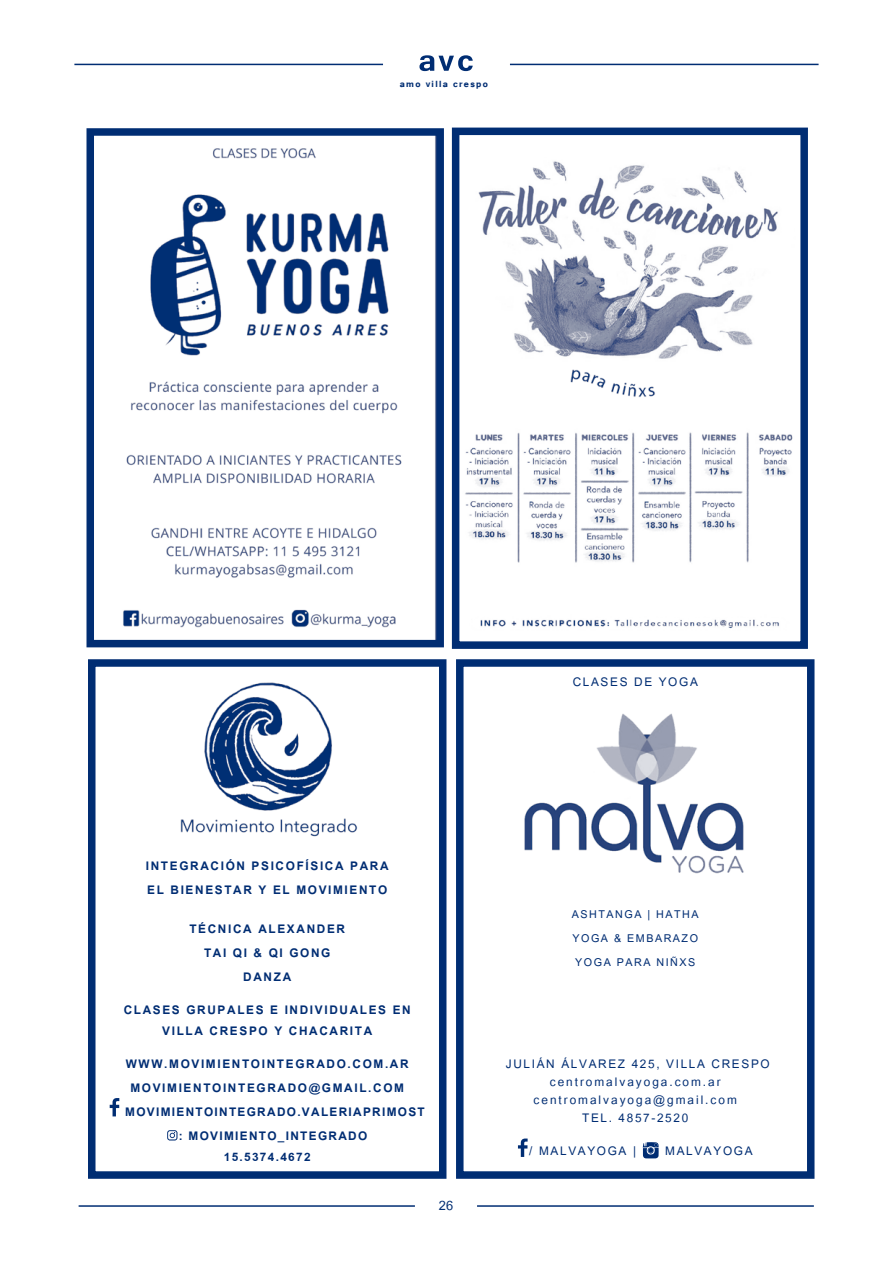
<style>
.page{position:relative;width:893px;height:1263px;background:#fff}
.page>*{position:absolute;margin:0;border:0;box-sizing:border-box;transform-origin:0 0}
.t1{font:18px "Utsaah";color:#002d73}
.t2{font:700 16.5px "Utsaah";letter-spacing:.1em;color:#002d73}
.t3{font:16.5px "Utsaah";letter-spacing:.12em;color:#002d73}
.t4{font:700 16.5px/21px "Utsaah";letter-spacing:.08em;color:#002d73}
.t5{font:16.5px "Utsaah";letter-spacing:.1em;color:#002d73}
.t6{font:15px "Utsaah";letter-spacing:.1em;color:#002d73}
.t7{font:700 11.1px "Tunga";letter-spacing:.12em;color:#002d73}
.s1{font-family:"Tunga";font-weight:700;font-size:11.1px;color:#fff}
</style>
<div class="page">
<hr style="left:74px;top:64px;width:309px;height:1px;background:#002d73">
<hr style="left:510px;top:64px;width:309px;height:1px;background:#002d73">
<svg style="left:419px;top:55px;width:54px;height:16px"></svg>
<hr style="left:79px;top:1205px;width:336px;height:2px;background:#002d73">
<hr style="left:477px;top:1205px;width:337px;height:2px;background:#002d73">
<div style="left:456px;top:659px;width:358px;height:520px;border:8px solid #002d73"></div>
<svg style="left:518px;top:1138px;width:10px;height:19px"></svg>
<svg style="left:643px;top:1142px;width:16px;height:16px"></svg>
<img style="left:524px;top:713px;width:220px;height:161px">
<div style="left:88px;top:659px;width:358px;height:520px;border:8px solid #002d73"></div>
<svg style="left:110px;top:1098px;width:9px;height:18px"></svg>
<svg style="left:167px;top:1130px;width:10px;height:10px"></svg>
<img style="left:180px;top:682px;width:178px;height:155px">
<img style="left:465px;top:161px;width:328px;height:468px">
<div style="left:452px;top:128px;width:356px;height:521px;border:8px solid #002d73"></div>
<img style="left:123px;top:148px;width:279px;height:480px">
<div style="left:87px;top:128px;width:357px;height:519px;border:8px solid #002d73"></div>
<p class="t7" style="left:400px;top:77px;width:90px">amo villa crespo</p>
<p class="t3" style="left:573px;top:674px;width:20px">Clases</p>
<p class="t3" style="left:634px;top:674px;width:45px">de Yoga</p>
<p class="t2" style="left:146px;top:858px;width:16px">Integración</p>
<p class="t2" style="left:252px;top:858px;width:10px">psicofísica</p>
<p class="t2" style="left:350px;top:858px;width:11px">para</p>
<p class="t2" style="left:147px;top:882px;width:34px">el bienestar</p>
<p class="t2" style="left:259px;top:882px;width:48px">yel movimiento</p>
<p class="t2" style="left:189px;top:921px;width:19px">Técnica</p>
<p class="t2" style="left:258px;top:921px;width:21px">Alexander</p>
<p class="t2" style="left:204px;top:945px;width:107px">Tai Qi &amp; Qi Gong</p>
<p class="t2" style="left:243px;top:969px;width:19px">Danza</p>
<p class="t2" style="left:124px;top:1002px;width:11px">clases</p>
<p class="t2" style="left:186px;top:1002px;width:11px">grupales</p>
<p class="t2" style="left:270px;top:1002px;width:24px">e individuales</p>
<p class="t2" style="left:393px;top:1002px;width:10px">en</p>
<p class="t2" style="left:162px;top:1023px;width:19px">Villa</p>
<p class="t2" style="left:210px;top:1023px;width:21px">Crespo</p>
<p class="t2" style="left:274px;top:1023px;width:35px">y Chacarita</p>
<p class="t2" style="left:126px;top:1056px;width:14px">www</p>
<p class="t2" style="left:164px;top:1056px;width:16px">.movimientointegrado</p>
<p class="t2" style="left:348px;top:1056px;width:16px">.com</p>
<p class="t2" style="left:385px;top:1056px;width:16px">.ar</p>
<p class="t2" style="left:130px;top:1080px;width:11px">movimientointegrado</p>
<p class="t2" style="left:309px;top:1080px;width:23px">@gmail</p>
<p class="t2" style="left:368px;top:1080px;width:16px">.com</p>
<p class="t2" style="left:125px;top:1104px;width:21px">movimientointegrado</p>
<p class="t2" style="left:297px;top:1104px;width:15px">.valeriaprimost</p>
<p class="t2" style="left:179px;top:1128px;width:20px">: movimiento</p>
<p class="t4" style="left:224px;top:1127px;width:88px;text-indent:54px">_integrado<br>15.5374.4672</p>
<p class="t1" style="left:439px;top:1197px;width:16px">2 6<span class="s1">x</span></p>
<p class="t6" style="left:572px;top:907px;width:19px">Ashtanga</p>
<p class="t6" style="left:647px;top:907px;width:28px">| Hatha</p>
<p class="t6" style="left:573px;top:931px;width:19px">Yoga</p>
<p class="t6" style="left:614px;top:931px;width:32px">&amp; Embarazo</p>
<p class="t6" style="left:575px;top:955px;width:19px">Yoga</p>
<p class="t6" style="left:617px;top:955px;width:10px">para</p>
<p class="t6" style="left:656px;top:955px;width:32px">Niñxs</p>
<p class="t3" style="left:506px;top:1056px;width:17px">Julián</p>
<p class="t3" style="left:561px;top:1056px;width:20px">Álvarez</p>
<p class="t3" style="left:632px;top:1056px;width:53px">425, Villa</p>
<p class="t3" style="left:712px;top:1056px;width:21px">Crespo</p>
<p class="t3" style="left:550px;top:1074px;width:172px">centromalvayoga.com.ar</p>
<p class="t3" style="left:534px;top:1092px;width:205px">centromalvayoga@gmail.com</p>
<p class="t5" style="left:582px;top:1110px;width:108px">Tel. 4857-2520</p>
<p class="t3" style="left:529px;top:1143px;width:21px">/ malvayoga</p>
<p class="t3" style="left:633px;top:1143px;width:5px">|</p>
<p class="t3" style="left:665px;top:1143px;width:11px">malvayoga</p>
</div>
